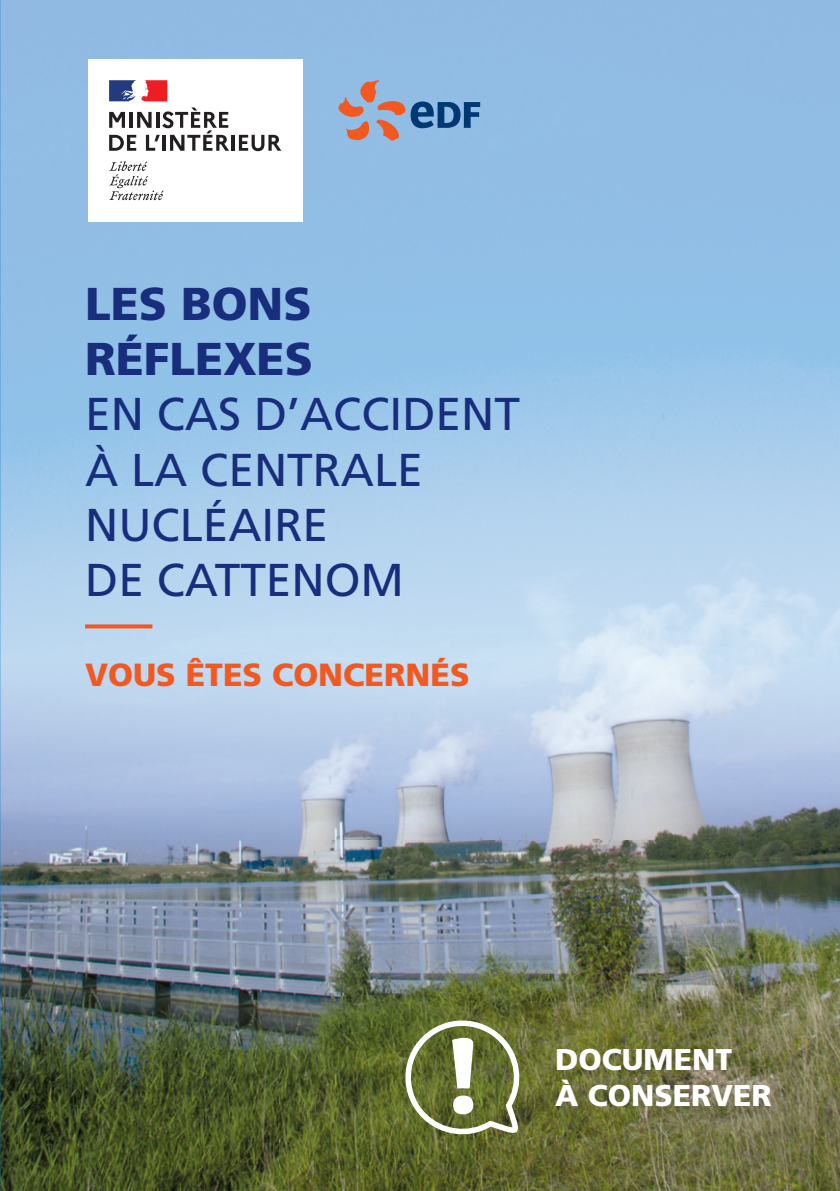
<style>
.page{position:relative;width:840px;height:1191px;background:#fff}
.page>*{position:absolute;margin:0;border:0;box-sizing:border-box;transform-origin:0 0}
.t1{font:46px/55.2px "Frutiger";color:#182d7c}
.t2{font:900 46px/55.2px "Frutiger";color:#182d7c}
.t3{font:900 32px "Frutiger";color:#f15921}
.t4{font:900 30px/36px "Frutiger";color:#fff}
</style>
<div class="page">
<img style="left:0;top:0;width:839px;height:1191px">
<div style="left:88px;top:59px;width:214px;height:162px;background:#fff"></div>
<svg style="left:85px;top:624px;width:67px;height:4px"></svg>
<svg style="left:399px;top:1015px;width:125px;height:124px"></svg>
<svg style="left:338px;top:80px;width:142px;height:61px;background:#8d9db9"></svg>
<img style="left:839px;top:0;width:1px;height:1191px">
<svg style="left:109px;top:107px;width:120px;height:44px"></svg>
<hr style="left:231px;top:135px;width:3px;height:16px;background:#231f20">
<svg style="left:239px;top:135px;width:42px;height:16px"></svg>
<svg style="left:109px;top:161px;width:55px;height:39px"></svg>
<svg style="left:109px;top:80px;width:58px;height:21px"></svg>
<p class="t2" style="left:85px;top:275px;width:229px">LES BONS<br>RÉFLEXES</p>
<p class="t1" style="left:85px;top:386px;width:436px">EN CAS D’ACCIDENT<br>À LA CENTRALE<br>NUCLÉAIRE<br>DE CATTENOM</p>
<p class="t3" style="left:85px;top:656px;width:386px">VOUS ÊTES CONCERNÉS</p>
<p class="t4" style="left:555px;top:1040px;width:218px">DOCUMENT<br>À CONSERVER</p>
</div>
